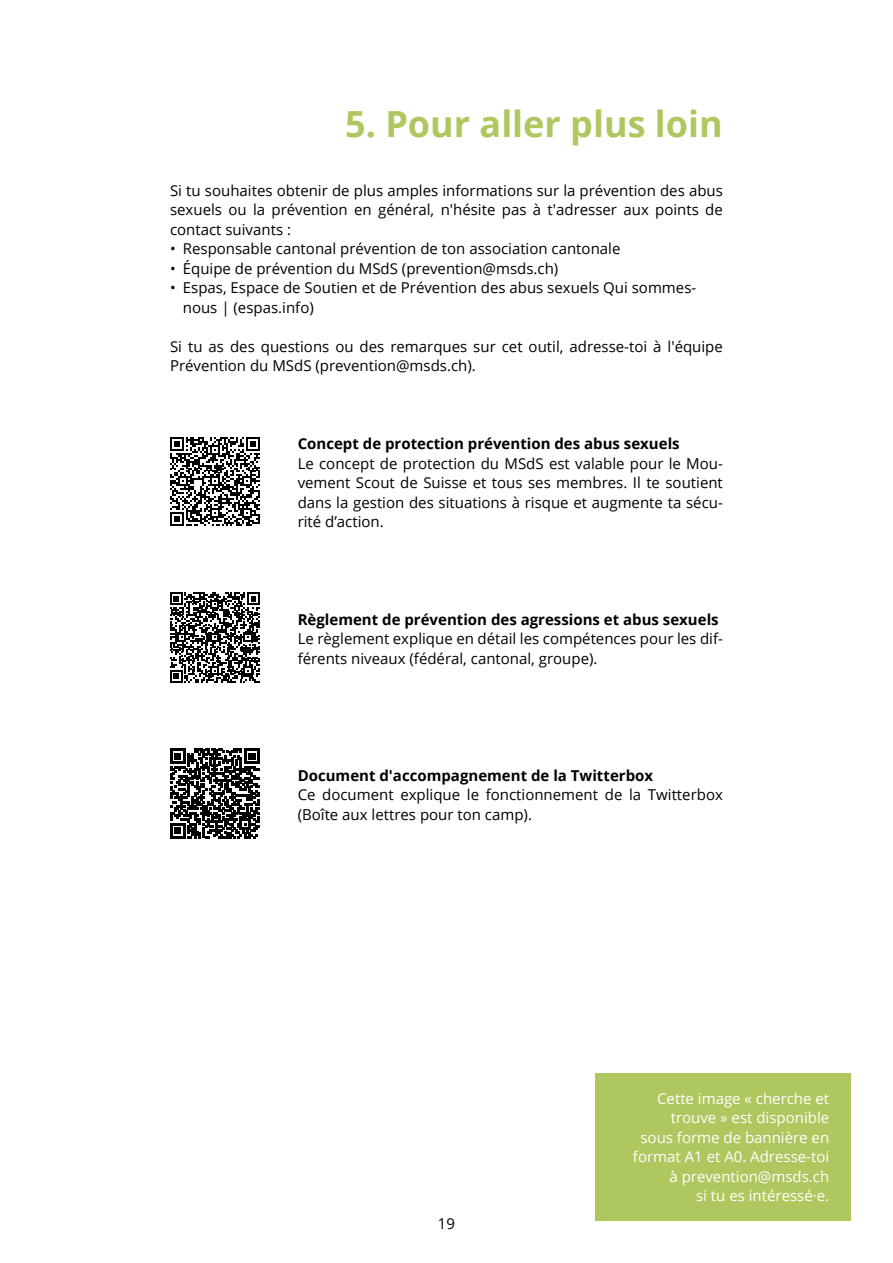
<style>
.page{position:relative;width:893px;height:1263px;background:#fff}
.page>*{position:absolute;margin:0;border:0;box-sizing:border-box;transform-origin:0 0}
.t1{font:700 36px "Open Sans";color:#aec85f}
.t2{font:15px/19.5px "Open Sans";color:#000}
.t3{font:700 15px "Open Sans";color:#000}
.t4{font:15px/19.5px "Open Sans";color:#fff;text-align:right}
</style>
<div class="page">
<div style="left:595px;top:1073px;width:255px;height:147px;background:#aec85f"></div>
<svg style="left:170px;top:592px;width:90px;height:91px"></svg>
<svg style="left:170px;top:437px;width:90px;height:89px"></svg>
<svg style="left:170px;top:749px;width:90px;height:89px"></svg>
<h1 class="t1" style="left:345px;top:99px;width:379px">5. Pour aller plus loin</h1>
<p class="t2" style="left:170px;top:180px;width:554px;text-align:justify">Si tu souhaites obtenir de plus amples informations sur la prévention des abus sexuels ou la prévention en général, n'hésite pas à t'adresser aux points de contact suivants :</p>
<p class="t2" style="left:170px;top:239px;width:452px">• Responsable cantonal prévention de ton association cantonale</p>
<p class="t2" style="left:170px;top:258px;width:390px">• Équipe de prévention du MSdS (prevention@msds.ch)</p>
<p class="t2" style="left:183px;top:278px;width:515px;text-indent:-13px">• Espas, Espace de Soutien et de Prévention des abus sexuels Qui sommes&shy;nous | (espas.info)</p>
<p class="t2" style="left:170px;top:336px;width:554px">Si tu as des questions ou des remarques sur cet outil, adresse-toi à l'équipe<br>Prévention du MSdS (prevention@msds.ch).</p>
<p class="t3" style="left:298px;top:433px;width:384px">Concept de protection prévention des abus sexuels</p>
<p class="t2" style="left:298px;top:453px;width:427px;text-align:justify">Le concept de protection du MSdS est valable pour le Mou&shy;vement Scout de Suisse et tous ses membres. Il te soutient dans la gestion des situations à risque et augmente ta sécu&shy;rité d’action.</p>
<p class="t3" style="left:298px;top:609px;width:423px">Règlement de prévention des agressions et abus sexuels</p>
<p class="t2" style="left:298px;top:629px;width:427px">Le règlement explique en détail les compétences pour les dif&shy;férents niveaux (fédéral, cantonal, groupe).</p>
<p class="t3" style="left:298px;top:765px;width:357px">Document d'accompagnement de la Twitterbox</p>
<p class="t2" style="left:298px;top:785px;width:427px">Ce document explique le fonctionnement de la Twitterbox (Boîte aux lettres pour ton camp).</p>
<p class="t2" style="left:438px;top:1214px;width:19px">19</p>
<p class="t4" style="left:633px;top:1088px;width:198px">Cette image « cherche et trouve » est disponible<br>sous forme de bannière en format A1 et A0. Adresse-toi à prevention@msds.ch<br>si tu es intéressé·e.</p>
</div>
